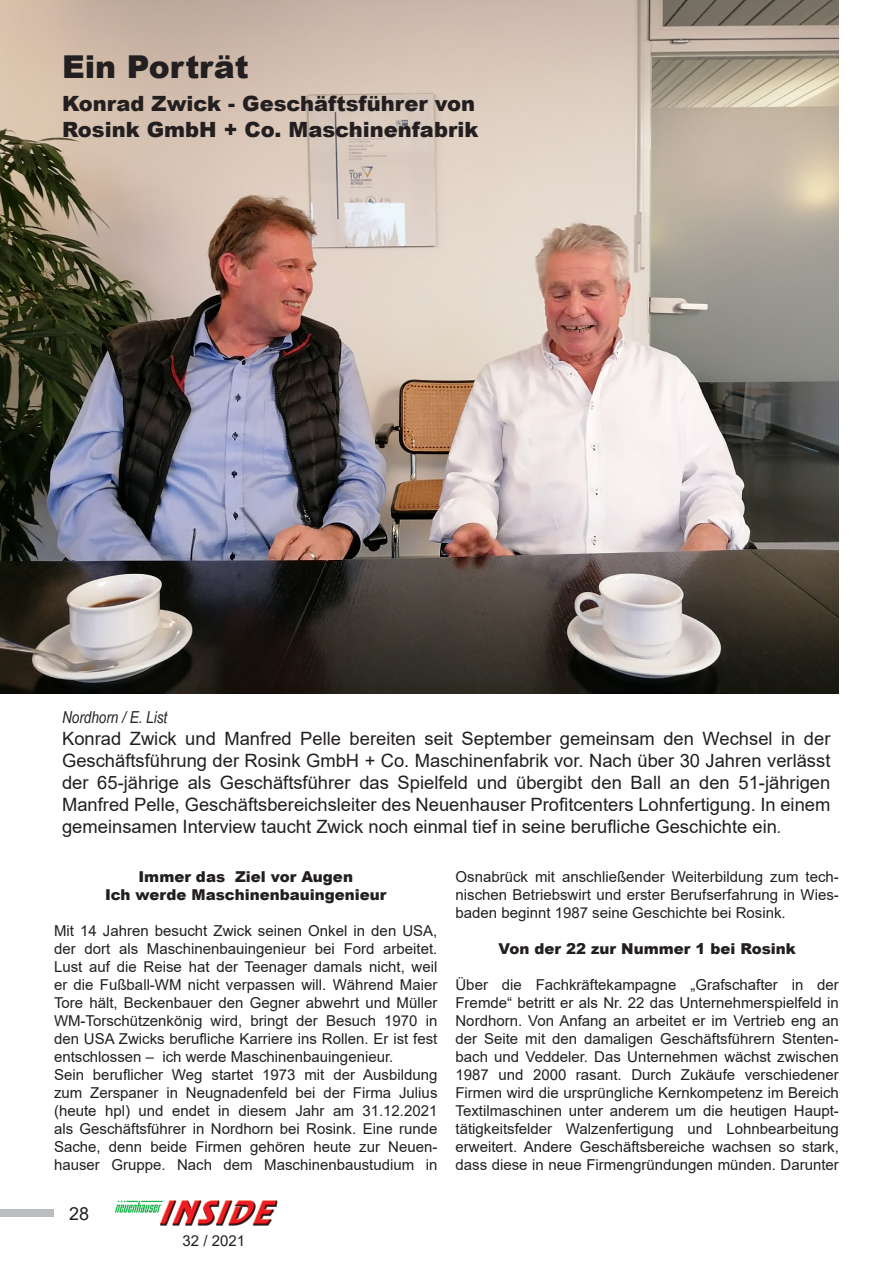
<style>
.page{position:relative;width:893px;height:1263px;background:#fff}
.page>*{position:absolute;margin:0;border:0;box-sizing:border-box;transform-origin:0 0}
.t1{font:900 31.5px "Arial";color:#231f20}
.t2{font:900 21px/25.2px "Arial";color:#231f20}
.t3{font:18.3px/22px "Arial";color:#231f20;text-align:justify}
.t4{font:18px "Arial";color:#231f20}
.t5{font:italic 16.5px "Arial Narrow";color:#231f20}
.t6{font:15px/18px "Arial";color:#231f20;text-align:justify}
.t7{font:900 15px "Arial";color:#231f20}
.s1{font-family:"Arial Narrow";font-style:italic}
</style>
<div class="page">
<img style="left:0;top:0;width:839px;height:693px">
<div style="left:0;top:1209px;width:54px;height:7px;background:#bcbdc0"></div>
<img style="left:115px;top:1200px;width:163px;height:26px">
<p class="t1" style="left:62px;top:43px;width:188px">Ein Porträt</p>
<p class="t2" style="left:62px;top:91px;width:418px">Konrad Zwick - Geschäftsführer von<br>Rosink GmbH + Co. Maschinenfabrik</p>
<p class="t5" style="left:62px;top:705px;width:107px">Nordhorn / E. List</p>
<p class="t3" style="left:62px;top:727px;width:770px">Konrad Zwick und Manfred Pelle bereiten seit September gemeinsam den Wechsel in der Geschäftsführung der Rosink GmbH + Co. Maschinenfabrik vor. Nach über 30 Jahren verlässt der 65-jährige als Geschäftsführer das Spielfeld und übergibt den Ball an den 51-jährigen Manfred Pelle, Geschäftsbereichsleiter des Neuenhauser Profitcenters Lohnfertigung. In einem gemeinsamen Interview taucht Zwick noch einmal tief in seine berufliche Geschichte ein<span class="s1">.</span></p>
<p class="t7" style="left:138px;top:866px;width:216px">Immer das Ziel vor Augen</p>
<p class="t7" style="left:105px;top:884px;width:283px">Ich werde Maschinenbauingenieur</p>
<p class="t6" style="left:54px;top:922px;width:385px">Mit 14 Jahren besucht Zwick seinen Onkel in den USA, der dort als Maschinenbauingenieur bei Ford arbeitet.<br>Lust auf die Reise hat der Teenager damals nicht, weil er die Fußball-WM nicht verpassen will. Während Maier Tore hält, Beckenbauer den Gegner abwehrt und Müller WM-Torschützenkönig wird, bringt der Besuch 1970 in den USA Zwicks berufliche Karriere ins Rollen. Er ist fest entschlossen – ich werde Maschinenbauingenieur.</p>
<p class="t6" style="left:54px;top:1066px;width:385px">Sein beruflicher Weg startet 1973 mit der Ausbildung zum Zerspaner in Neugnadenfeld bei der Firma Julius (heute hpl) und endet in diesem Jahr am 31.12.2021 als Geschäftsführer in Nordhorn bei Rosink. Eine runde Sache, denn beide Firmen gehören heute zur Neuen&shy;hauser Gruppe. Nach dem Maschinenbaustudium in</p>
<p class="t4" style="left:69px;top:1201px;width:22px">28</p>
<p class="t6" style="left:183px;top:1231px;width:64px">32 / 2021</p>
<p class="t6" style="left:455px;top:868px;width:385px">Osnabrück mit anschließender Weiterbildung zum tech&shy;nischen Betriebswirt und erster Berufserfahrung in Wies&shy;baden beginnt 1987 seine Geschichte bei Rosink.</p>
<p class="t7" style="left:499px;top:938px;width:299px">Von der 22 zur Nummer 1 bei Rosink</p>
<p class="t6" style="left:455px;top:976px;width:385px">Über die Fachkräftekampagne „Grafschafter in der Fremde“ betritt er als Nr. 22 das Unternehmerspielfeld in Nordhorn. Von Anfang an arbeitet er im Vertrieb eng an der Seite mit den damaligen Geschäftsführern Stenten&shy;bach und Veddeler. Das Unternehmen wächst zwischen 1987 und 2000 rasant. Durch Zukäufe verschiedener Firmen wird die ursprüngliche Kernkompetenz im Bereich Textilmaschinen unter anderem um die heutigen Haupt&shy;tätigkeitsfelder Walzenfertigung und Lohnbearbeitung erweitert. Andere Geschäftsbereiche wachsen so stark, dass diese in neue Firmengründungen münden. Darunter</p>
</div>
